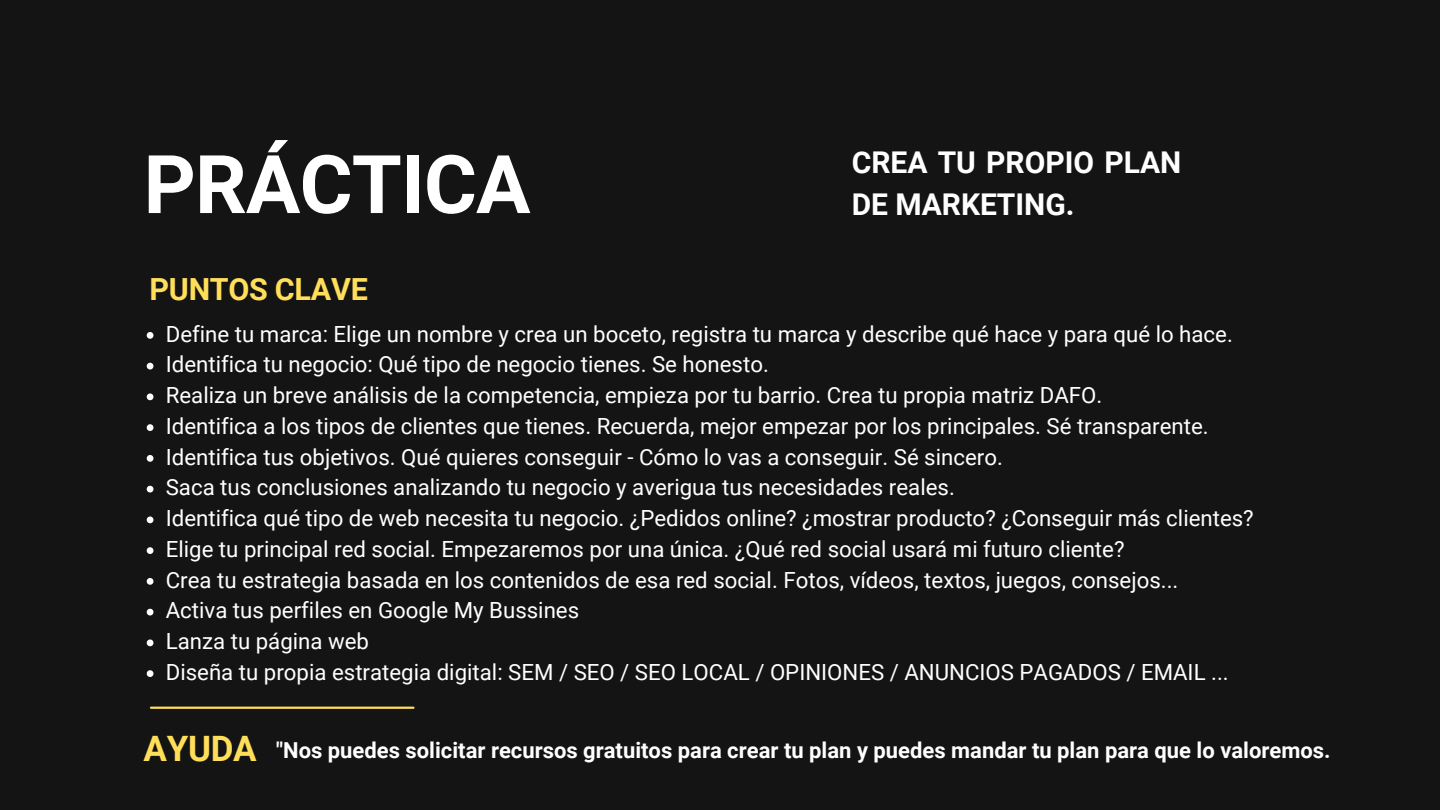
<style>
.page{position:relative;width:1440px;height:810px;background:#141414}
.page>*{position:absolute;margin:0;border:0;box-sizing:border-box;transform-origin:0 0}
.t1{font:700 81px "Roboto";letter-spacing:-.01em;color:#fff}
.t2{font:700 30.5px "Roboto";letter-spacing:-.01em;color:#ffde59}
.t3{font:700 30px/42px "Roboto";color:#fff}
.t4{font:22.2px/30.8px "Roboto";color:#fff}
.t5{font:700 22px "Roboto";color:#fff}
.s1{font-size:35px;color:#ffde59}
</style>
<div class="page">
<svg style="left:147px;top:332px;width:6px;height:7px"></svg>
<svg style="left:147px;top:363px;width:6px;height:6px"></svg>
<svg style="left:147px;top:393px;width:6px;height:7px"></svg>
<svg style="left:147px;top:424px;width:6px;height:7px"></svg>
<svg style="left:147px;top:455px;width:6px;height:7px"></svg>
<svg style="left:147px;top:486px;width:6px;height:6px"></svg>
<svg style="left:147px;top:516px;width:6px;height:7px"></svg>
<svg style="left:147px;top:547px;width:6px;height:7px"></svg>
<svg style="left:147px;top:578px;width:6px;height:7px"></svg>
<svg style="left:147px;top:609px;width:6px;height:6px"></svg>
<svg style="left:147px;top:639px;width:6px;height:7px"></svg>
<svg style="left:147px;top:670px;width:6px;height:7px"></svg>
<hr style="left:151px;top:707px;width:262px;height:2px;background:#ffde59">
<h1 class="t1" style="left:144px;top:138px;width:388px">PRÁCTICA</h1>
<h3 class="t3" style="left:852px;top:142px;width:331px">CREA TU PROPIO PLAN<br>DE MARKETING.</h3>
<h2 class="t2" style="left:150px;top:272px;width:220px">PUNTOS CLAVE</h2>
<p class="t4" style="left:166px;top:319px;width:1090px">Define tu marca: Elige un nombre y crea un boceto, registra tu marca y describe qué hace y para qué lo hace.<br>Identifica tu negocio: Qué tipo de negocio tienes. Se honesto.<br>Realiza un breve análisis de la competencia, empieza por tu barrio. Crea tu propia matriz DAFO.<br>Identifica a los tipos de clientes que tienes. Recuerda, mejor empezar por los principales. Sé transparente.<br>Identifica tus objetivos. Qué quieres conseguir - Cómo lo vas a conseguir. Sé sincero.<br>Saca tus conclusiones analizando tu negocio y averigua tus necesidades reales.<br>Identifica qué tipo de web necesita tu negocio. ¿Pedidos online? ¿mostrar producto? ¿Conseguir más clientes?<br>Elige tu principal red social. Empezaremos por una única. ¿Qué red social usará mi futuro cliente?<br>Crea tu estrategia basada en los contenidos de esa red social. Fotos, vídeos, textos, juegos, consejos...<br>Activa tus perfiles en Google My Bussines<br>Lanza tu página web<br>Diseña tu propia estrategia digital: SEM / SEO / SEO LOCAL / OPINIONES / ANUNCIOS PAGADOS / EMAIL ...</p>
<p class="t5" style="left:144px;top:738px;width:1189px"><span class="s1">AYUDA</span> "Nos puedes solicitar recursos gratuitos para crear tu plan y puedes mandar tu plan para que lo valoremos.</p>
</div>
